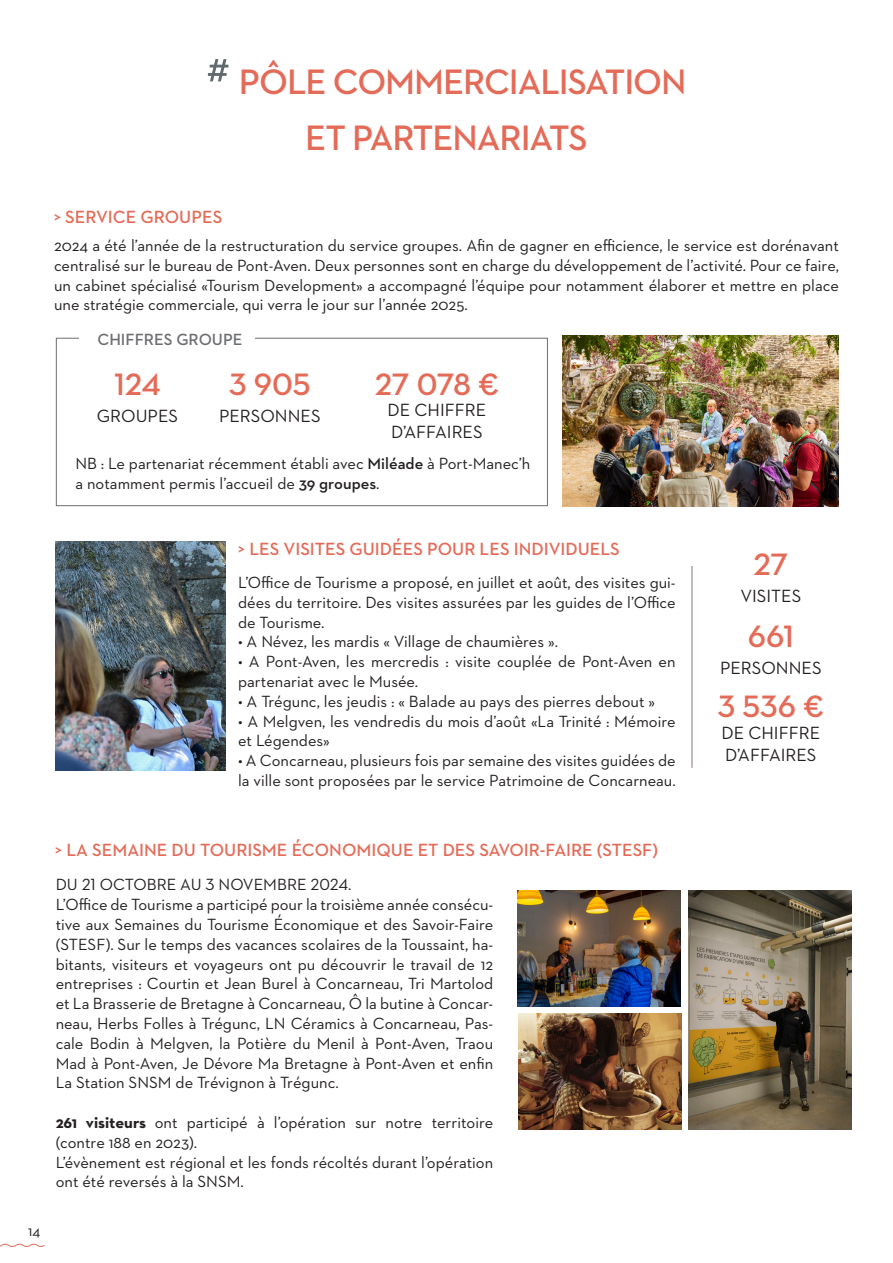
<style>
.page{position:relative;width:893px;height:1263px;background:#fff}
.page>*{position:absolute;margin:0;border:0;box-sizing:border-box;transform-origin:0 0}
.t1{font:600 36px/55.9px "Neutraface 2 Text";letter-spacing:-.03em;color:#e46b58;text-align:center}
.t2{font:600 31.5px "Neutraface 2 Text";letter-spacing:-.005em;color:#e46b58}
.t3{font:600 18px "Neutraface 2 Text";color:#e46b58}
.t4{font:18px/21.6px "Neutraface 2 Text";color:#231f20}
.t5{font:16.5px/19.8px "Neutraface 2 Text";color:#231f20}
.t6{font:600 16.5px "Neutraface 2 Text";color:#6d6e71}
.t7{font:15px "Neutraface 2 Text";color:#231f20}
.s1{font-weight:400;font-size:51px;color:#616a6d}
.s2{font-weight:600}
.s3{font-weight:700}
</style>
<div class="page">
<svg style="left:0;top:1243px;width:45px;height:4px"></svg>
<div style="left:56px;top:338px;width:492px;height:168px;border:1px solid #6d6e71"></div>
<div style="left:80px;top:318px;width:175px;height:51px;background:#fff"></div>
<img style="left:563px;top:336px;width:276px;height:170px">
<img style="left:517px;top:891px;width:163px;height:116px">
<img style="left:518px;top:1013px;width:163px;height:116px">
<img style="left:55px;top:541px;width:170px;height:230px">
<hr style="left:692px;top:566px;width:1px;height:202px;background:#897874">
<img style="left:689px;top:891px;width:163px;height:238px">
<h1 class="t1" style="left:206px;top:53px;width:482px"><span class="s1">#</span> PÔLE COMMERCIALISATION<br>ET PARTENARIATS</h1>
<p class="t3" style="left:54px;top:206px;width:170px">&gt; SERVICE GROUPES</p>
<p class="t5" style="left:54px;top:235px;width:786px;text-align:justify">2024 a été l’année de la restructuration du service groupes. Afin de gagner en efficience, le service est dorénavant centralisé sur le bureau de Pont-Aven. Deux personnes sont en charge du développement de l’activité. Pour ce faire, un cabinet spécialisé «Tourism Development» a accompagné l’équipe pour notamment élaborer et mettre en place une stratégie commerciale, qui verra le jour sur l’année 2025.</p>
<p class="t6" style="left:98px;top:329px;width:147px">CHIFFRES GROUPE</p>
<h2 class="t2" style="left:114px;top:365px;width:48px">124</h2>
<p class="t4" style="left:97px;top:404px;width:83px">GROUPES</p>
<h2 class="t2" style="left:229px;top:365px;width:83px">3 905</h2>
<p class="t4" style="left:219px;top:404px;width:103px">PERSONNES</p>
<h2 class="t2" style="left:375px;top:365px;width:126px">27 078 €</h2>
<p class="t4" style="left:388px;top:399px;width:100px">DE CHIFFRE<br>D’AFFAIRES</p>
<p class="t5" style="left:75px;top:454px;width:457px">NB : Le partenariat récemment établi avec <span class="s2">Miléade</span> à Port-Manec’h a notamment permis l’accueil de <span class="s2">39 groupes</span>.</p>
<p class="t3" style="left:238px;top:538px;width:383px">&gt; LES VISITES GUIDÉES POUR LES INDIVIDUELS</p>
<p class="t5" style="left:238px;top:572px;width:439px;text-align:justify">L’Office de Tourisme a proposé, en juillet et août, des visites gui&shy;dées du territoire. Des visites assurées par les guides de l’Office de Tourisme.</p>
<p class="t5" style="left:238px;top:632px;width:321px">• A Névez, les mardis « Village de chaumières ».</p>
<p class="t5" style="left:238px;top:651px;width:439px">• A Pont-Aven, les mercredis : visite couplée de Pont-Aven en partenariat avec le Musée.</p>
<p class="t5" style="left:238px;top:691px;width:418px">• A Trégunc, les jeudis : « Balade au pays des pierres debout »</p>
<p class="t5" style="left:238px;top:711px;width:439px">• A Melgven, les vendredis du mois d’août «La Trinité : Mémoire et Légendes»</p>
<p class="t5" style="left:238px;top:750px;width:439px">• A Concarneau, plusieurs fois par semaine des visites guidées de la ville sont proposées par le service Patrimoine de Concarneau.</p>
<h2 class="t2" style="left:753px;top:545px;width:36px">27</h2>
<p class="t4" style="left:740px;top:585px;width:62px">VISITES</p>
<h2 class="t2" style="left:748px;top:617px;width:48px">661</h2>
<p class="t4" style="left:720px;top:656px;width:103px">PERSONNES</p>
<h2 class="t2" style="left:718px;top:687px;width:108px">3 536 €</h2>
<p class="t4" style="left:721px;top:722px;width:100px">DE CHIFFRE<br>D’AFFAIRES</p>
<p class="t3" style="left:55px;top:839px;width:604px">&gt; LA SEMAINE DU TOURISME ÉCONOMIQUE ET DES SAVOIR-FAIRE (STESF)</p>
<p class="t5" style="left:56px;top:874px;width:439px">DU 21 OCTOBRE AU 3 NOVEMBRE 2024.<br>L’Office de Tourisme a participé pour la troisième année consécu&shy;tive aux Semaines du Tourisme Économique et des Savoir-Faire (STESF). Sur le temps des vacances scolaires de la Toussaint, ha&shy;bitants, visiteurs et voyageurs ont pu découvrir le travail de 12 entreprises : Courtin et Jean Burel à Concarneau, Tri Martolod et La Brasserie de Bretagne à Concarneau, Ô la butine à Concar&shy;neau, Herbs Folles à Trégunc, LN Céramics à Concarneau, Pas&shy;cale Bodin à Melgven, la Potière du Menil à Pont-Aven, Traou Mad à Pont-Aven, Je Dévore Ma Bretagne à Pont-Aven et enfin La Station SNSM de Trévignon à Trégunc.</p>
<p class="t5" style="left:56px;top:1112px;width:439px"><span class="s3">261 visiteurs</span> ont participé à l’opération sur notre territoire (contre 188 en 2023).<br>L’évènement est régional et les fonds récoltés durant l’opération ont été reversés à la SNSM.</p>
<p class="t7" style="left:28px;top:1222px;width:14px">14</p>
</div>
